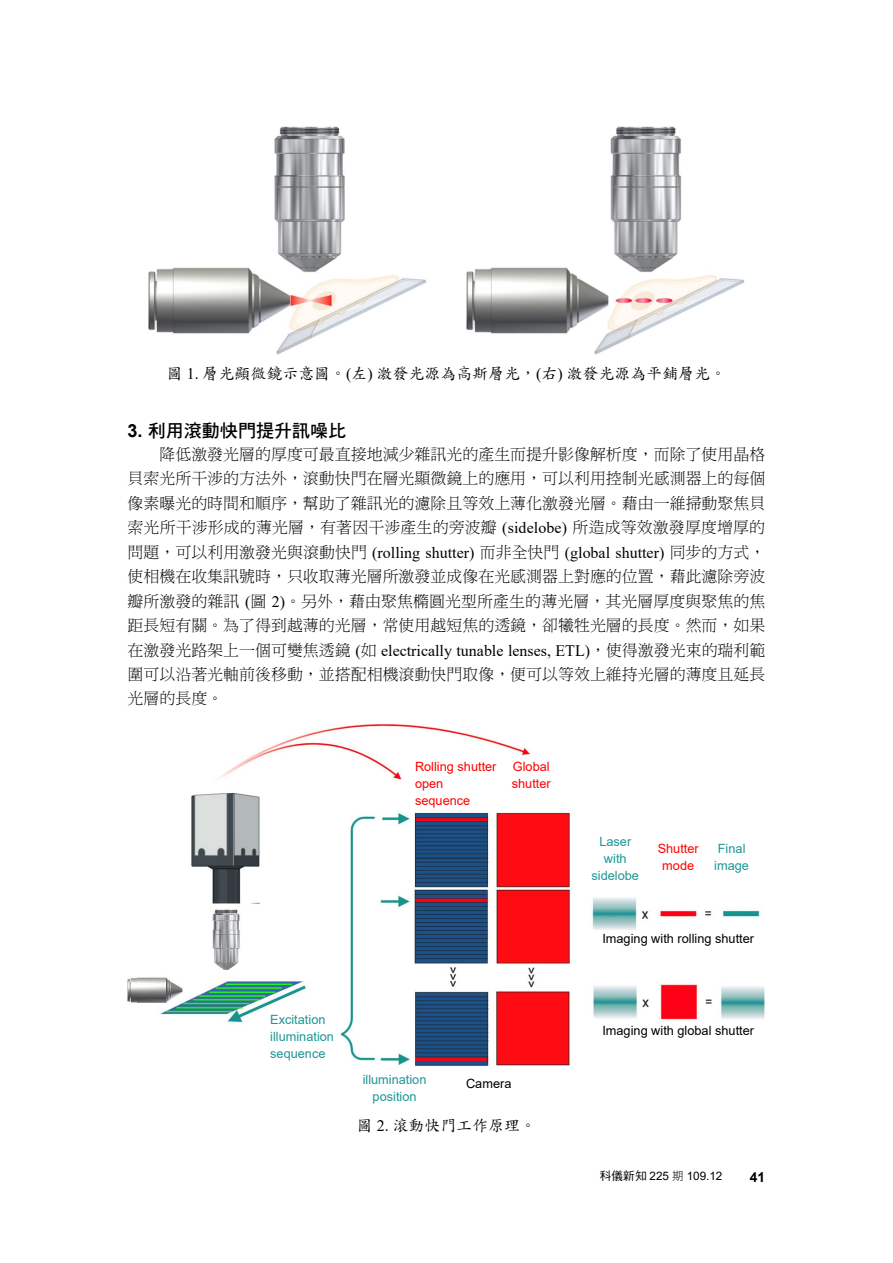
<style>
.page{position:relative;width:893px;height:1263px;background:#fff}
.page>*{position:absolute;margin:0;border:0;box-sizing:border-box;transform-origin:0 0}
.t1{font:18px "DF Hei Std W7";color:#000}
.t2{font:15.9px/24.5px "DF Ming Std W3";color:#000;text-align:justify}
.t3{font:15.9px "Times New Roman";color:#000}
.t4{font:15.9px "DF Kai Shu Std W5";color:#000}
.t5{font:700 13.8px "Arial";color:#000}
.t6{font:12.75px/17px "Arial";color:#1e9696}
.t7{font:12.75px "Arial";color:#000}
.t8{font:12.75px/17px "Arial";color:#f00}
.t9{font:11.7px "Arial";color:#000}
.s1{font-family:"Times New Roman"}
.s2{font-family:"Arial";font-weight:700}
.s3{font-family:"DF Ming Std W3"}
.s4{font-family:"DF Hei Std W5"}
.s5{font-family:"DF Hei Std W3"}
</style>
<div class="page">
<img style="left:149px;top:127px;width:595px;height:227px">
<img style="left:128px;top:724px;width:637px;height:343px">
<p class="t4" style="left:167px;top:365px;width:561px">圖 <span class="s1">1.</span> 層光顯微鏡示意圖。<span class="s1">(</span>左<span class="s1">)</span> 激發光源為高斯層光，<span class="s1">(</span>右<span class="s1">)</span> 激發光源為平鋪層光。</p>
<p class="t1" style="left:128px;top:421px;width:220px"><span class="s2">3.</span> 利用滾動快門提升訊噪比</p>
<p class="t2" style="left:128px;top:442px;width:639px;text-indent:32px">降低激發光層的厚度可最直接地減少雜訊光的產生而提升影像解析度，而除了使用晶格貝索光所干涉的方法外，滾動快門在層光顯微鏡上的應用，可以利用控制光感測器上的每個像素曝光的時間和順序，幫助了雜訊光的濾除且等效上薄化激發光層。藉由一維掃動聚焦貝索光所干涉形成的薄光層，有著因干涉產生的旁波瓣 <span class="s1">(sidelobe)</span> 所造成等效激發厚度增厚的</p>
<p class="t3" style="left:128px;top:541px;width:639px"><span class="s3">問題，可以利用激發光與滾動快門</span> (rolling shutter) <span class="s3">而非全快門</span> (global shutter) <span class="s3">同步的方式，</span></p>
<p class="t2" style="left:128px;top:564px;width:639px">使相機在收集訊號時，只收取薄光層所激發並成像在光感測器上對應的位置，藉此濾除旁波瓣所激發的雜訊 <span class="s1">(</span>圖 <span class="s1">2)</span>。另外，藉由聚焦橢圓光型所產生的薄光層，其光層厚度與聚焦的焦距長短有關。為了得到越薄的光層，常使用越短焦的透鏡，卻犧牲光層的長度。然而，如果</p>
<p class="t3" style="left:128px;top:639px;width:639px"><span class="s3">在激發光路架上一個可變焦透鏡</span> (<span class="s3">如</span> electrically tunable lenses, ETL)<span class="s3">，使得激發光束的瑞利範</span></p>
<p class="t2" style="left:128px;top:662px;width:639px">圍可以沿著光軸前後移動，並搭配相機滾動快門取像，便可以等效上維持光層的薄度且延長光層的長度。</p>
<p class="t8" style="left:415px;top:758px;width:83px">Rolling shutter open sequence</p>
<p class="t8" style="left:512px;top:758px;width:40px">Global shutter</p>
<p class="t6" style="left:270px;top:1011px;width:65px">Excitation illumination sequence</p>
<p class="t6" style="left:363px;top:1071px;width:65px;text-align:center">illumination position</p>
<p class="t7" style="left:466px;top:1075px;width:47px">Camera</p>
<p class="t4" style="left:357px;top:1117px;width:181px">圖 <span class="s1">2.</span> 滾動快門工作原理。</p>
<p class="t6" style="left:592px;top:833px;width:49px;text-align:center">Laser with sidelobe</p>
<p class="t6" style="left:714px;top:840px;width:36px">Final image</p>
<p class="t8" style="left:658px;top:840px;width:43px;text-align:center">Shutter mode</p>
<p class="t7" style="left:602px;top:929px;width:153px">Imaging with rolling shutter</p>
<p class="t7" style="left:602px;top:1022px;width:153px">Imaging with global shutter</p>
<p class="t9" style="left:600px;top:1168px;width:124px"><span class="s4">科儀新知</span> 225 <span class="s5">期</span> 109.12</p>
<p class="t5" style="left:750px;top:1167px;width:17px">41</p>
</div>
